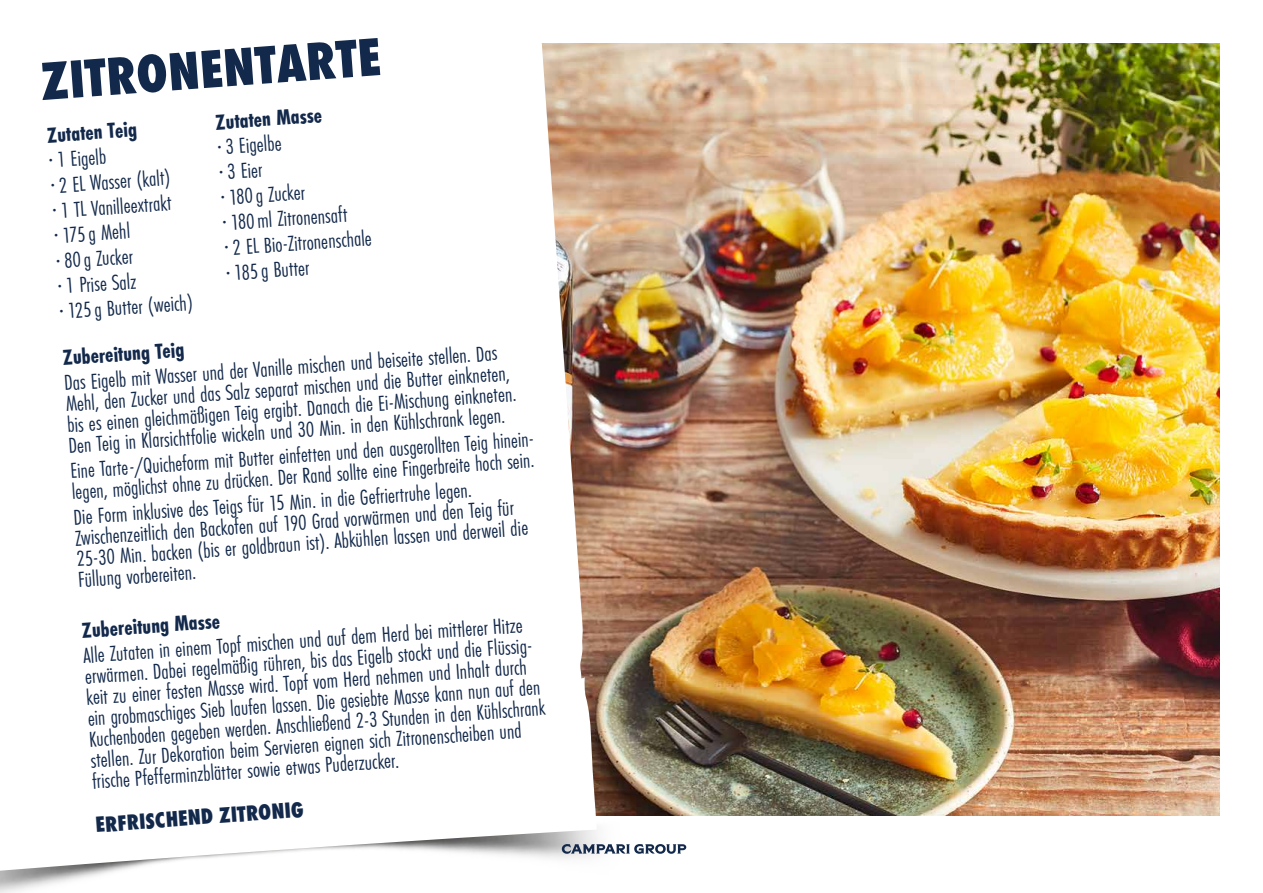
<style>
.page{position:relative;width:1263px;height:893px;background:#fff}
.page>*{position:absolute;margin:0;border:0;box-sizing:border-box;transform-origin:0 0}
.t1{font:800 55.65px "Futura PT Cond";color:#13294b}
.t2{font:800 22.95px "Futura PT Cond";color:#13294b}
.t3{font:22.5px/21px "Futura PT Cond";color:#13294b}
.t4{font:700 22.5px "Futura PT Cond";color:#13294b}
</style>
<div class="page">
<img style="left:597px;top:43px;width:623px;height:773px">
<img style="left:0;top:789px;width:704px;height:104px">
<svg style="left:0;top:43px;width:597px;height:833px"></svg>
<svg style="left:562px;top:844px;width:124px;height:10px"></svg>
<h1 class="t1" style="left:38px;top:48px;width:343px;rotate:-4deg">ZITRONENTARTE</h1>
<p class="t4" style="left:46px;top:122px;width:91px;rotate:-4deg">Zutaten Teig</p>
<p class="t3" style="left:48px;top:148px;width:135px;line-height:25.2px;rotate:-4deg">· 1 Eigelb<br>· 2 EL Wasser (kalt)<br>· 1 TL Vanilleextrakt<br>· 175g Mehl<br>· 80g Zucker<br>· 1 Prise Salz<br>· 125g Butter (weich)</p>
<p class="t4" style="left:62px;top:345px;width:123px;rotate:-4deg">Zubereitung Teig</p>
<p class="t4" style="left:214px;top:109px;width:108px;rotate:-4deg">Zutaten Masse</p>
<p class="t3" style="left:216px;top:135px;width:149px;line-height:25.2px;rotate:-4deg">· 3 Eigelbe<br>· 3 Eier<br>· 180g Zucker<br>· 180ml Zitronensaft<br>· 2 EL Bio-Zitronenschale · 185g Butter</p>
<p class="t3" style="left:64px;top:372px;width:451px;rotate:-4deg">Das Eigelb mit Wasser und der Vanille mischen und beiseite stellen. Das Mehl, den Zucker und das Salz separat mischen und die Butter einkneten, bis es einen gleichmäßigen Teig ergibt. Danach die Ei-Mischung einkneten.<br>Den Teig in Klarsichtfolie wickeln und 30 Min. in den Kühlschrank legen.</p>
<p class="t3" style="left:70px;top:461px;width:472px;rotate:-4deg">Eine Tarte-/Quicheform mit Butter einfetten und den ausgerollten Teig hinein&shy;legen, möglichst ohne zu drücken. Der Rand sollte eine Fingerbreite hoch sein.</p>
<p class="t3" style="left:73px;top:507px;width:454px;rotate:-4deg">Die Form inklusive des Teigs für 15 Min. in die Gefriertruhe legen.<br>Zwischenzeitlich den Backofen auf 190 Grad vorwärmen und den Teig für 25-30 Min. backen (bis er goldbraun ist). Abkühlen lassen und derweil die Füllung vorbereiten.</p>
<p class="t4" style="left:81px;top:617px;width:140px;rotate:-4deg">Zubereitung Masse</p>
<p class="t3" style="left:83px;top:645px;width:458px;rotate:-4deg">Alle Zutaten in einem Topf mischen und auf dem Herd bei mittlerer Hitze erwärmen. Dabei regelmäßig rühren, bis das Eigelb stockt und die Flüssig&shy;keit zu einer festen Masse wird. Topf vom Herd nehmen und Inhalt durch ein grobmaschiges Sieb laufen lassen. Die gesiebte Masse kann nun auf den Kuchenboden gegeben werden. Anschließend 2-3 Stunden in den Kühlschrank stellen. Zur Dekoration beim Servieren eignen sich Zitronenscheiben und frische Pfefferminzblätter sowie etwas Puderzucker.</p>
<p class="t2" style="left:95px;top:811px;width:210px;rotate:-4deg">ERFRISCHEND ZITRONIG</p>
</div>
